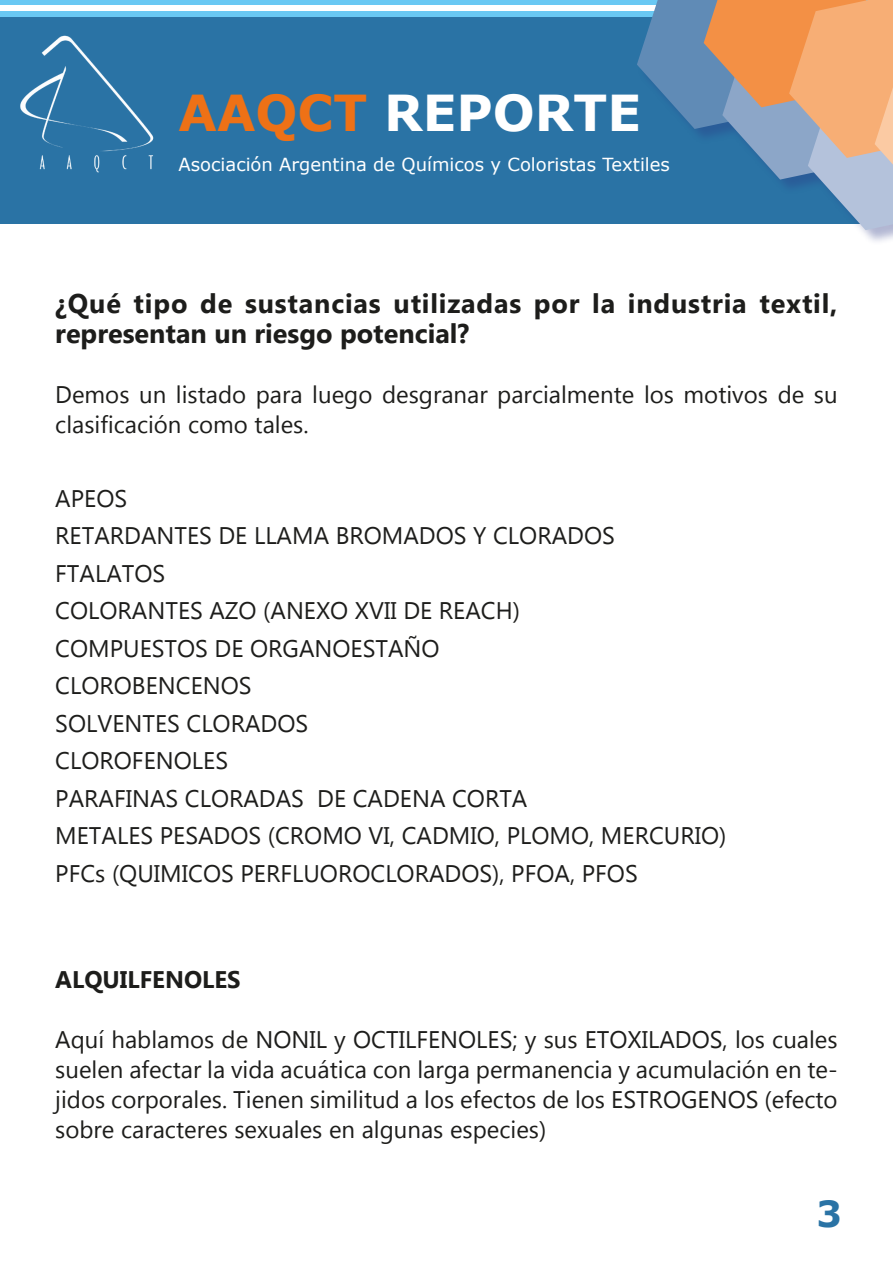
<style>
.page{position:relative;width:893px;height:1263px;background:#fff}
.page>*{position:absolute;margin:0;border:0;box-sizing:border-box;transform-origin:0 0}
.t1{font:700 49.5px "Verdana";color:#fff}
.t2{font:700 36px "Verdana";color:#2a73a5}
.t3{font:700 27px/30px "Gadugi";letter-spacing:.03em;color:#1d1d1b}
.t4{font:24px/37.5px "Gadugi";color:#1d1d1b}
.t5{font:700 24px "Gadugi";color:#1d1d1b}
.t6{font:18px "Verdana";color:#fff}
.s1{color:#ee7116}
</style>
<div class="page">
<div style="left:0;top:0;width:893px;height:223px;background:#2a73a5"></div>
<div style="left:0;top:0;width:893px;height:6px;background:#69c8f3"></div>
<div style="left:0;top:11px;width:893px;height:6px;background:#69c8f3"></div>
<div style="left:0;top:6px;width:893px;height:5px;background:#fff"></div>
<img style="left:20px;top:35px;width:134px;height:138px">
<div style="left:638px;top:0;width:255px;height:246px;background:#283583;opacity:.36"></div>
<svg style="left:637px;top:0;width:256px;height:230px"></svg>
<h1 class="t1" style="left:179px;top:78px;width:464px"><span class="s1">AAQCT</span> REPORTE</h1>
<p class="t6" style="left:179px;top:152px;width:493px">Asociación Argentina de Químicos y Coloristas Textiles</p>
<p class="t3" style="left:55px;top:288px;width:784px">¿Qué tipo de sustancias utilizadas por la industria textil, representan un riesgo potencial?</p>
<p class="t4" style="left:55px;top:379px;width:784px;line-height:30px">Demos un listado para luego desgranar parcialmente los motivos de su clasificación como tales.</p>
<p class="t4" style="left:55px;top:479px;width:673px">APEOS<br>RETARDANTES DE LLAMA BROMADOS Y CLORADOS<br>FTALATOS<br>COLORANTES AZO (ANEXO XVII DE REACH)<br>COMPUESTOS DE ORGANOESTAÑO<br>CLOROBENCENOS<br>SOLVENTES CLORADOS<br>CLOROFENOLES<br>PARAFINAS CLORADAS DE CADENA CORTA<br>METALES PESADOS (CROMO VI, CADMIO, PLOMO, MERCURIO)<br>PFCs (QUIMICOS PERFLUOROCLORADOS), PFOA, PFOS</p>
<p class="t5" style="left:55px;top:965px;width:187px">ALQUILFENOLES</p>
<p class="t4" style="left:55px;top:1024px;width:784px;line-height:30px;text-align:justify">Aquí hablamos de NONIL y OCTILFENOLES; y sus ETOXILADOS, los cuales suelen afectar la vida acuática con larga permanencia y acumulación en te&shy;jidos corporales. Tienen similitud a los efectos de los ESTROGENOS (efecto sobre caracteres sexuales en algunas especies)</p>
<h2 class="t2" style="left:816px;top:1188px;width:27px">3</h2>
</div>
